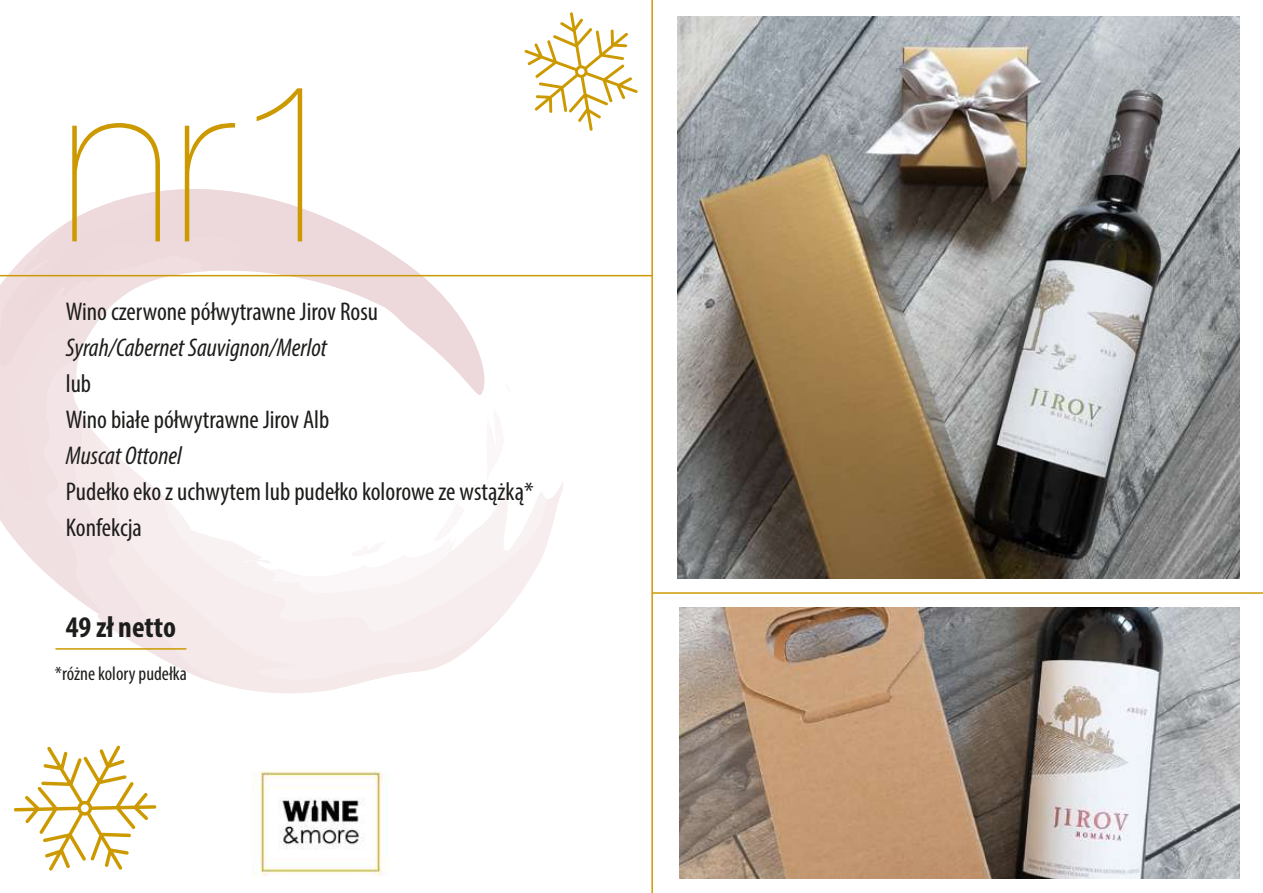
<style>
.page{position:relative;width:1263px;height:893px;background:#fff}
.page>*{position:absolute;margin:0;border:0;box-sizing:border-box;transform-origin:0 0}
.t1{font:300 225px "Aovel Sans";color:#cc9a00}
.t2{font:700 condensed 30px "Myriad Pro";color:#1d1d1b}
.t3{font:condensed 25.65px/36px "Myriad Pro";color:#1d1d1b}
.t4{font:italic condensed 25.65px "Myriad Pro";color:#1d1d1b}
.t5{font:condensed 19.5px "Myriad Pro";color:#1d1d1b}
</style>
<div class="page">
<svg style="left:174px;top:189px;width:311px;height:206px"></svg>
<svg style="left:0;top:190px;width:254px;height:380px"></svg>
<svg style="left:220px;top:416px;width:151px;height:277px"></svg>
<svg style="left:43px;top:358px;width:177px;height:326px"></svg>
<svg style="left:98px;top:437px;width:465px;height:243px"></svg>
<svg style="left:164px;top:484px;width:383px;height:147px"></svg>
<img style="left:254px;top:770px;width:134px;height:106px">
<img style="left:677px;top:17px;width:562px;height:562px">
<img style="left:679px;top:608px;width:560px;height:271px">
<hr style="left:651px;top:0;width:2px;height:893px;background:#cc9a00">
<hr style="left:653px;top:592px;width:610px;height:2px;background:#cc9a00">
<svg style="left:14px;top:745px;width:142px;height:126px"></svg>
<svg style="left:524px;top:12px;width:114px;height:119px"></svg>
<hr style="left:0;top:275px;width:652px;height:1px;background:#cc9a00">
<hr style="left:55px;top:648px;width:131px;height:2px;background:#cc9a00">
<h1 class="t1" style="left:60px;top:32px;width:297px">nr1</h1>
<p class="t3" style="left:66px;top:293px;width:314px">Wino czerwone półwytrawne Jirov Rosu</p>
<p class="t4" style="left:66px;top:332px;width:263px">Syrah/Cabernet Sauvignon/Merlot</p>
<p class="t3" style="left:66px;top:365px;width:265px">lub<br>Wino białe półwytrawne Jirov Alb</p>
<p class="t4" style="left:66px;top:440px;width:117px">Muscat Ottonel</p>
<p class="t3" style="left:66px;top:473px;width:469px">Pudełko eko z uchwytem lub pudełko kolorowe ze wstążką*<br>Konfekcja</p>
<p class="t2" style="left:66px;top:608px;width:112px">49 zł netto</p>
<p class="t5" style="left:55px;top:661px;width:134px">*różne kolory pudełka</p>
</div>
